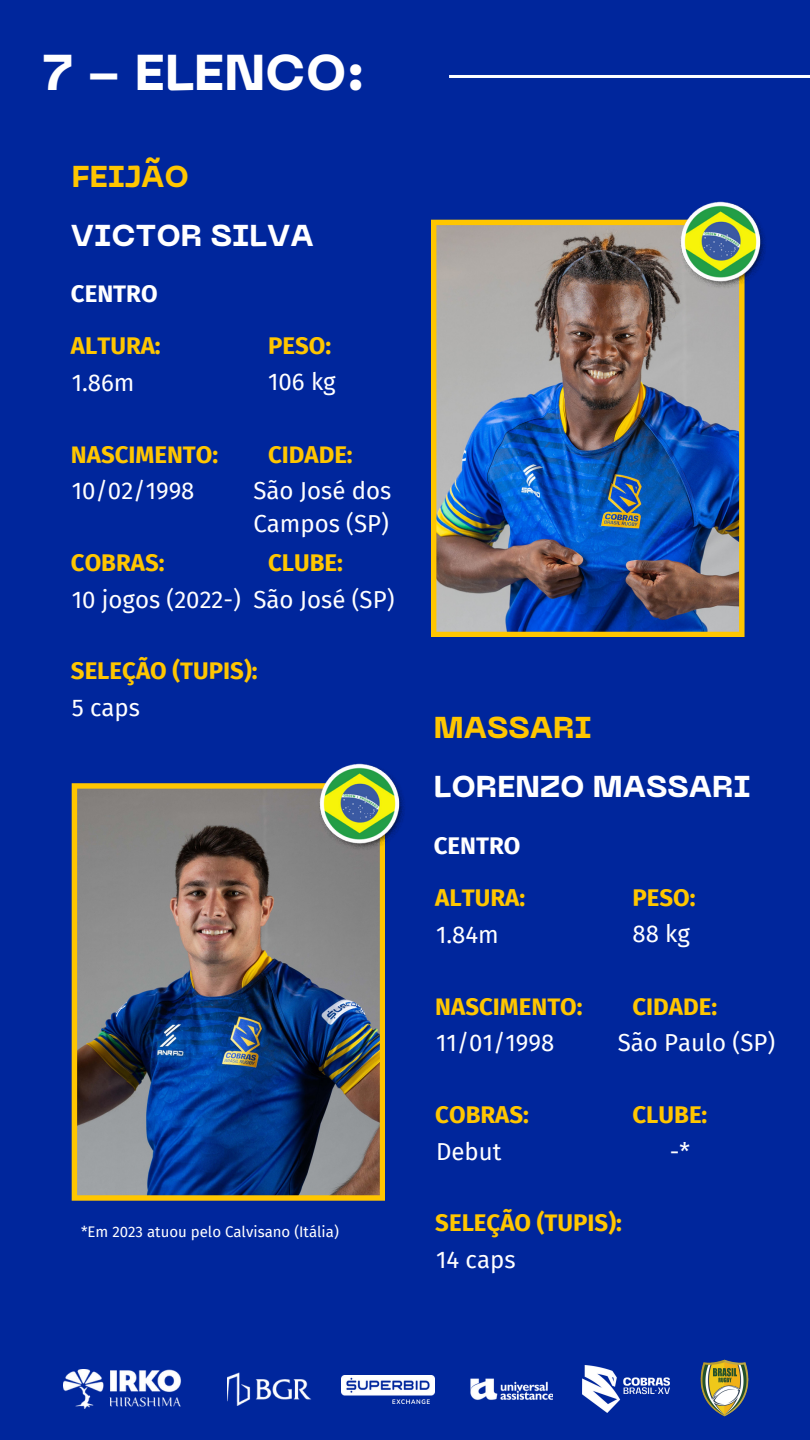
<style>
.page{position:relative;width:810px;height:1440px;background:#00269c}
.page>*{position:absolute;margin:0;border:0;box-sizing:border-box;transform-origin:0 0}
.t1{font:800 50px "PP Neue Machina";color:#fff}
.t2{font:800 30px "PP Neue Machina";color:#fff}
.t3{font:800 30px "PP Neue Machina";color:#ffc600}
.t4{font:700 24px "Fira Sans";color:#ffc600}
.t5{font:24px/33px "Fira Sans";color:#fff}
.t6{font:700 24px "Fira Sans";color:#fff}
.t7{font:15px "Fira Sans";color:#fff}
</style>
<div class="page">
<img style="left:431px;top:220px;width:313px;height:417px">
<img style="left:72px;top:783px;width:313px;height:418px">
<img style="left:319px;top:764px;width:85px;height:87px">
<img style="left:679px;top:201px;width:86px;height:87px">
<hr style="left:449px;top:75px;width:361px;height:3px;background:#fff">
<img style="left:700px;top:1359px;width:49px;height:58px">
<img style="left:583px;top:1365px;width:87px;height:48px">
<img style="left:64px;top:1369px;width:117px;height:40px">
<img style="left:228px;top:1372px;width:84px;height:34px">
<img style="left:341px;top:1375px;width:93px;height:28px">
<img style="left:470px;top:1378px;width:83px;height:22px">
<h1 class="t1" style="left:42px;top:53px;width:324px">7 - ELENCO:</h1>
<p class="t3" style="left:72px;top:165px;width:119px">FEIJÃO</p>
<p class="t2" style="left:71px;top:223px;width:244px">VICTOR SILVA</p>
<p class="t6" style="left:71px;top:280px;width:88px">CENTRO</p>
<p class="t4" style="left:71px;top:332px;width:91px">ALTURA:</p>
<p class="t5" style="left:72px;top:367px;width:64px">1.86m</p>
<p class="t4" style="left:268px;top:332px;width:65px">PESO:</p>
<p class="t5" style="left:268px;top:366px;width:69px">106 kg</p>
<p class="t4" style="left:71px;top:440px;width:149px">NASCIMENTO:</p>
<p class="t4" style="left:268px;top:440px;width:86px">CIDADE:</p>
<p class="t5" style="left:72px;top:475px;width:124px">10/02/1998</p>
<p class="t5" style="left:253px;top:475px;width:140px">São José dos<br>Campos (SP)</p>
<p class="t4" style="left:71px;top:549px;width:95px">COBRAS:</p>
<p class="t5" style="left:72px;top:583px;width:171px">10 jogos (2022-)</p>
<p class="t4" style="left:268px;top:549px;width:76px">CLUBE:</p>
<p class="t5" style="left:253px;top:583px;width:143px">São José (SP)</p>
<p class="t4" style="left:71px;top:656px;width:188px">SELEÇÃO (TUPIS):</p>
<p class="t5" style="left:72px;top:691px;width:70px">5 caps</p>
<p class="t7" style="left:81px;top:1223px;width:259px">*Em 2023 atuou pelo Calvisano (Itália)</p>
<p class="t3" style="left:434px;top:716px;width:160px">MASSARI</p>
<p class="t2" style="left:434px;top:775px;width:319px">LORENZO MASSARI</p>
<p class="t6" style="left:434px;top:832px;width:88px">CENTRO</p>
<p class="t4" style="left:435px;top:884px;width:91px">ALTURA:</p>
<p class="t5" style="left:436px;top:918px;width:64px">1.84m</p>
<p class="t4" style="left:632px;top:884px;width:65px">PESO:</p>
<p class="t5" style="left:632px;top:918px;width:59px">88 kg</p>
<p class="t4" style="left:435px;top:992px;width:149px">NASCIMENTO:</p>
<p class="t4" style="left:632px;top:992px;width:86px">CIDADE:</p>
<p class="t5" style="left:436px;top:1027px;width:120px">11/01/1998</p>
<p class="t5" style="left:618px;top:1027px;width:159px">São Paulo (SP)</p>
<p class="t4" style="left:435px;top:1101px;width:95px">COBRAS:</p>
<p class="t5" style="left:436px;top:1135px;width:67px">Debut</p>
<p class="t4" style="left:632px;top:1101px;width:76px">CLUBE:</p>
<p class="t5" style="left:670px;top:1135px;width:22px">-*</p>
<p class="t4" style="left:435px;top:1208px;width:188px">SELEÇÃO (TUPIS):</p>
<p class="t5" style="left:436px;top:1243px;width:81px">14 caps</p>
</div>
